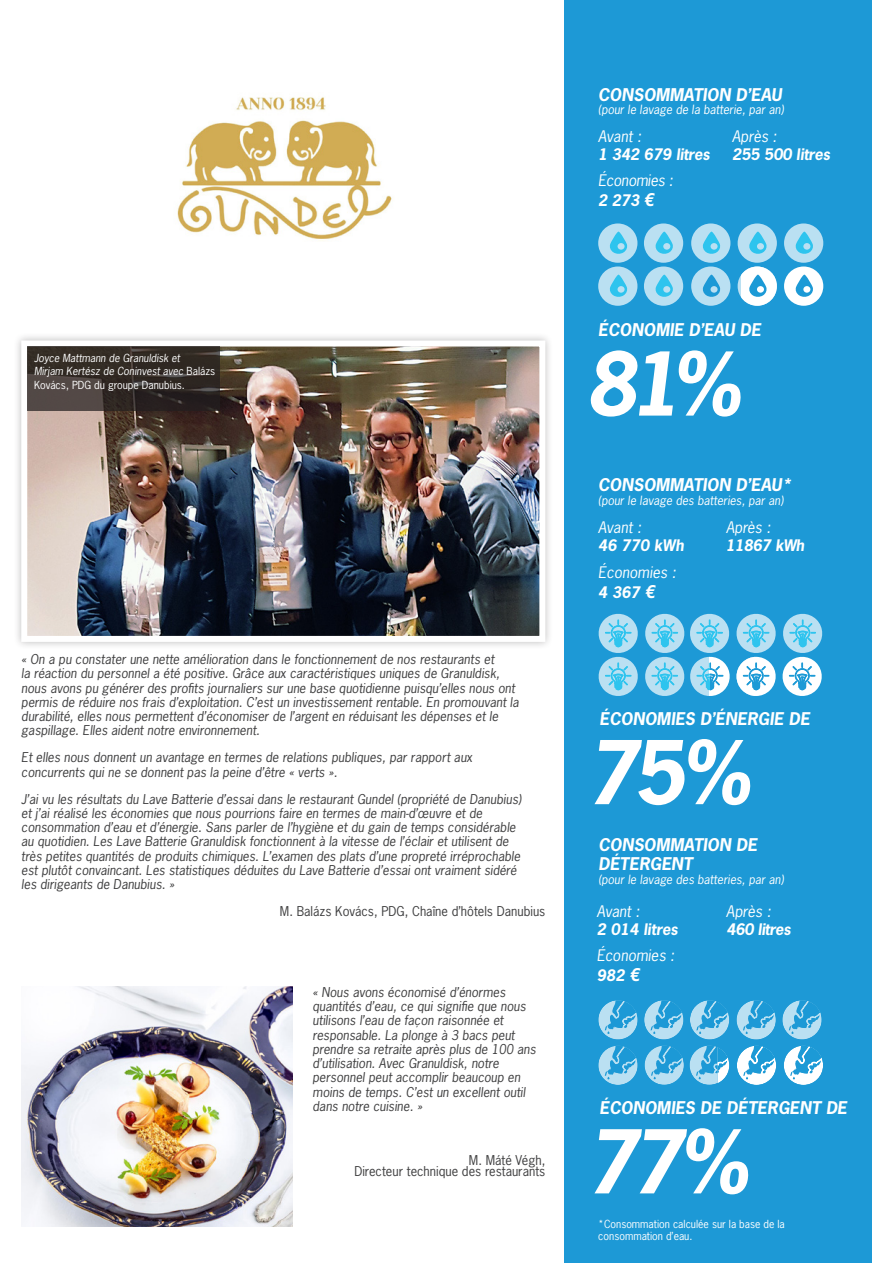
<style>
.page{position:relative;width:893px;height:1263px;background:#fff}
.page>*{position:absolute;margin:0;border:0;box-sizing:border-box;transform-origin:0 0}
.t1{font:italic 700 82.5px "News Gothic Std";color:#fff}
.t2{font:italic 700 16.5px/19.8px "News Gothic Std";color:#fff}
.t3{font:italic 700 15px "News Gothic Std";letter-spacing:-.01em;color:#fff}
.t4{font:italic 15px "News Gothic Std";color:#fff}
.t5{font:italic 15px "News Gothic Std";letter-spacing:-.02em;color:#fff}
.t6{font:italic 12.75px/14.2px "News Gothic Std";color:#3e3e3f}
.t7{font:12.75px/11.2px "News Gothic Std";color:#3e3e3f;text-align:right}
.t8{font:italic 12px "News Gothic Std";color:#fff}
.t9{font:italic 10.5px/13.5px "News Gothic Std";color:#fff}
.t10{font:10.5px/12.6px "News Gothic Std";color:#fff}
.s1{font-size:16.5px}
.s2{font-style:normal}
</style>
<div class="page">
<div style="left:564px;top:0;width:308px;height:1263px;background:#1d99d6"></div>
<svg style="left:598px;top:1000px;width:40px;height:39px"></svg>
<svg style="left:605px;top:1000px;width:33px;height:34px"></svg>
<svg style="left:644px;top:1000px;width:39px;height:39px"></svg>
<svg style="left:651px;top:1000px;width:32px;height:34px"></svg>
<div style="left:690px;top:1000px;width:39px;height:39px;background:#bae0f2;border-radius:50%"></div>
<svg style="left:696px;top:1000px;width:33px;height:34px"></svg>
<svg style="left:598px;top:1046px;width:40px;height:39px"></svg>
<svg style="left:605px;top:1046px;width:33px;height:33px"></svg>
<div style="left:784px;top:1046px;width:39px;height:39px;background:#fff;border-radius:50%"></div>
<svg style="left:790px;top:1046px;width:33px;height:33px"></svg>
<svg style="left:736px;top:1000px;width:40px;height:39px"></svg>
<svg style="left:743px;top:1000px;width:33px;height:34px"></svg>
<svg style="left:782px;top:1000px;width:40px;height:39px"></svg>
<svg style="left:789px;top:1000px;width:33px;height:34px"></svg>
<svg style="left:598px;top:223px;width:39px;height:40px"></svg>
<svg style="left:609px;top:232px;width:19px;height:22px"></svg>
<div style="left:784px;top:266px;width:39px;height:40px;background:#fff;border-radius:50%"></div>
<svg style="left:795px;top:275px;width:18px;height:22px"></svg>
<svg style="left:784px;top:223px;width:39px;height:40px"></svg>
<svg style="left:795px;top:232px;width:19px;height:22px"></svg>
<svg style="left:738px;top:223px;width:39px;height:40px"></svg>
<svg style="left:749px;top:232px;width:18px;height:22px"></svg>
<svg style="left:644px;top:266px;width:39px;height:40px"></svg>
<svg style="left:655px;top:275px;width:19px;height:22px"></svg>
<svg style="left:691px;top:223px;width:39px;height:40px"></svg>
<svg style="left:702px;top:232px;width:19px;height:22px"></svg>
<svg style="left:644px;top:223px;width:39px;height:40px"></svg>
<svg style="left:655px;top:232px;width:19px;height:22px"></svg>
<svg style="left:598px;top:266px;width:39px;height:40px"></svg>
<svg style="left:609px;top:275px;width:19px;height:22px"></svg>
<svg style="left:738px;top:266px;width:39px;height:40px"></svg>
<svg style="left:691px;top:266px;width:39px;height:40px"></svg>
<svg style="left:702px;top:275px;width:19px;height:22px"></svg>
<div style="left:13px;top:332px;width:541px;height:318px;background:#231f20;opacity:.3"></div>
<img style="left:28px;top:347px;width:510px;height:288px">
<div style="left:21px;top:340px;width:524px;height:302px;border:6px solid #fff"></div>
<svg style="left:742px;top:266px;width:35px;height:40px"></svg>
<img style="left:21px;top:987px;width:271px;height:240px">
<img style="left:177px;top:97px;width:215px;height:144px">
<div style="left:737px;top:1046px;width:39px;height:39px;background:#fff;border-radius:50%"></div>
<svg style="left:743px;top:1046px;width:33px;height:33px"></svg>
<svg style="left:645px;top:1045px;width:39px;height:40px"></svg>
<svg style="left:651px;top:1045px;width:33px;height:34px"></svg>
<svg style="left:27px;top:347px;width:193px;height:64px;background:#37302b"></svg>
<svg style="left:598px;top:613px;width:225px;height:83px"></svg>
<svg style="left:690px;top:1045px;width:39px;height:40px"></svg>
<p class="t2" style="left:598px;top:85px;width:185px">CONSOMMATION D’EAU</p>
<p class="t8" style="left:598px;top:102px;width:187px">(pour le lavage de la batterie, par an)</p>
<p class="t4" style="left:598px;top:126px;width:45px">Avant :</p>
<p class="t4" style="left:732px;top:126px;width:46px">Après :</p>
<p class="t3" style="left:598px;top:144px;width:113px">1 342 679 litres</p>
<p class="t3" style="left:732px;top:144px;width:99px">255 500 litres</p>
<p class="t5" style="left:598px;top:171px;width:76px">Économies :</p>
<p class="t3" style="left:598px;top:190px;width:58px">2 273 <span class="s1">€</span></p>
<p class="t9" style="left:34px;top:351px;width:183px">Joyce Mattmann de Granuldisk et<br>Mirjam Kertész de Coninvest avec <span class="s2">Balázs<br>Kovács, PDG du groupe Danubius.</span></p>
<p class="t6" style="left:21px;top:652px;width:499px">« On a pu constater une nette amélioration dans le fonctionnement de nos restaurants et<br>la réaction du personnel a été positive. Grâce aux caractéristiques uniques de Granuldisk, nous avons pu générer des profits journaliers sur une base quotidienne puisqu’elles nous ont permis de réduire nos frais d’exploitation. C’est un investissement rentable. En promouvant la durabilité, elles nous permettent d’économiser de l’argent en réduisant les dépenses et le gaspillage. Elles aident notre environnement.</p>
<p class="t6" style="left:21px;top:751px;width:453px">Et elles nous donnent un avantage en termes de relations publiques, par rapport aux concurrents qui ne se donnent pas la peine d’être « verts ».</p>
<p class="t6" style="left:21px;top:792px;width:502px">J’ai vu les résultats du Lave Batterie d’essai dans le restaurant Gundel (propriété de Danubius) et j’ai réalisé les économies que nous pourrions faire en termes de main-d’œuvre et de consommation d’eau et d’énergie. Sans parler de l’hygiène et du gain de temps considérable au quotidien. Les Lave Batterie Granuldisk fonctionnent à la vitesse de l’éclair et utilisent de très petites quantités de produits chimiques. L’examen des plats d’une propreté irréprochable est plutôt convaincant. Les statistiques déduites du Lave Batterie d’essai ont vraiment sidéré les dirigeants de Danubius. »</p>
<p class="t7" style="left:280px;top:906px;width:267px">M. Balázs Kovács, PDG, Chaîne d’hôtels Danubius</p>
<p class="t6" style="left:313px;top:985px;width:225px">« Nous avons économisé d’énormes quantités d’eau, ce qui signifie que nous utilisons l’eau de façon raisonnée et responsable. La plonge à 3 bacs peut prendre sa retraite après plus de 100 ans d’utilisation. Avec Granuldisk, notre personnel peut accomplir beaucoup en moins de temps. C’est un excellent outil dans notre cuisine. »</p>
<p class="t7" style="left:354px;top:1154px;width:193px">M. Máté Végh,<br>Directeur technique des restaurants</p>
<p class="t2" style="left:598px;top:320px;width:164px">ÉCONOMIE D’EAU DE</p>
<p class="t1" style="left:586px;top:330px;width:157px">81%</p>
<p class="t2" style="left:598px;top:475px;width:196px">CONSOMMATION D’EAU*</p>
<p class="t8" style="left:598px;top:492px;width:187px">(pour le lavage des batteries, par an)</p>
<p class="t4" style="left:598px;top:518px;width:45px">Avant :</p>
<p class="t4" style="left:726px;top:518px;width:46px">Après :</p>
<p class="t3" style="left:598px;top:536px;width:87px">46 770 kWh</p>
<p class="t3" style="left:726px;top:536px;width:80px">11867 kWh</p>
<p class="t4" style="left:598px;top:562px;width:79px">Économies :</p>
<p class="t3" style="left:598px;top:582px;width:58px">4 367 <span class="s1">€</span></p>
<p class="t2" style="left:600px;top:709px;width:212px">ÉCONOMIES D’ÉNERGIE DE</p>
<p class="t1" style="left:587px;top:718px;width:165px">75%</p>
<p class="t2" style="left:598px;top:834px;width:160px">CONSOMMATION DE<br>DÉTERGENT</p>
<p class="t8" style="left:598px;top:872px;width:187px">(pour le lavage des batteries, par an)</p>
<p class="t4" style="left:597px;top:901px;width:45px">Avant :</p>
<p class="t4" style="left:726px;top:901px;width:46px">Après :</p>
<p class="t3" style="left:597px;top:919px;width:83px">2 014 litres</p>
<p class="t3" style="left:726px;top:919px;width:66px">460 litres</p>
<p class="t4" style="left:597px;top:946px;width:79px">Économies :</p>
<p class="t3" style="left:597px;top:965px;width:44px">982 <span class="s1">€</span></p>
<p class="t2" style="left:600px;top:1098px;width:249px">ÉCONOMIES DE DÉTERGENT DE</p>
<p class="t1" style="left:587px;top:1107px;width:163px">77%</p>
<p class="t10" style="left:598px;top:1217px;width:188px">*Consommation calculée sur la base de la consommation d’eau.</p>
</div>
